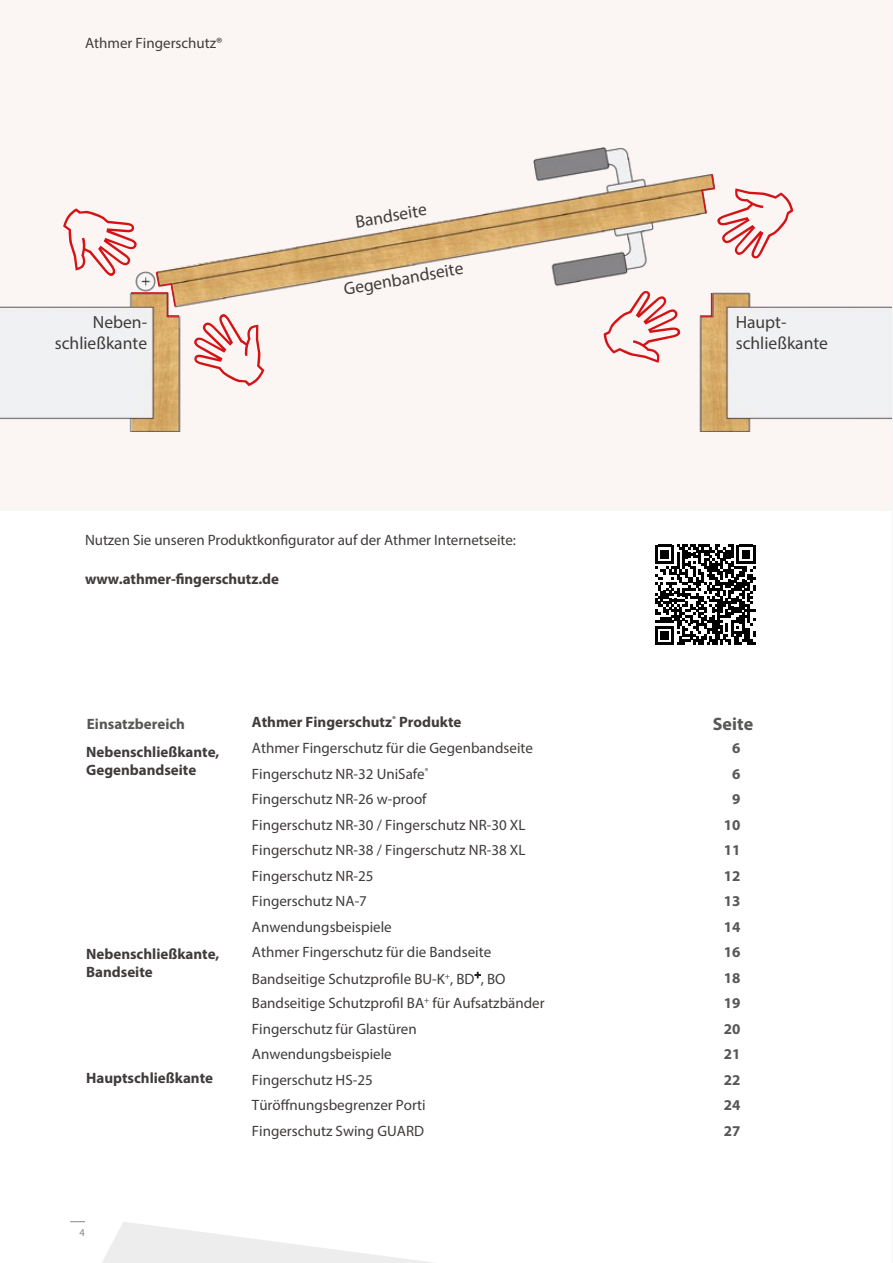
<style>
.page{position:relative;width:893px;height:1263px;background:#fff}
.page>*{position:absolute;margin:0;border:0;box-sizing:border-box;transform-origin:0 0}
.t1{font:700 18px "Myriad Pro";color:#575756}
.t2{font:17.55px/21.1px "Myriad Pro";color:#3f3c3b}
.t3{font:15px/25.7px "Myriad Pro";color:#3f3c3b}
.t4{font:700 15px/18px "Myriad Pro";color:#3f3c3b}
.t5{font:700 15px/25.5px "Myriad Pro";color:#575756;text-align:center}
.t6{font:10.5px "Myriad Pro";color:#878787}
.s1{font-weight:700}
</style>
<div class="page">
<svg style="left:70px;top:1221px;width:364px;height:42px"></svg>
<div style="left:0;top:0;width:893px;height:510px;background:#fbf6f3"></div>
<img style="left:0;top:147px;width:892px;height:285px">
<hr style="left:892px;top:0;width:1px;height:1263px;background:#f6f6f6">
<svg style="left:655px;top:544px;width:100px;height:101px"></svg>
<svg style="left:700px;top:167px;width:106px;height:102px"></svg>
<svg style="left:593px;top:282px;width:120px;height:98px"></svg>
<svg style="left:45px;top:191px;width:241px;height:211px"></svg>
<p class="t3" style="left:85px;top:30px;width:139px">Athmer Fingerschutz®</p>
<p class="t2" style="left:55px;top:311px;width:94px;text-align:right">Neben&shy;schließkante</p>
<p class="t2" style="left:353px;top:211px;width:74px;rotate:-10deg">Bandseite</p>
<p class="t2" style="left:342px;top:280px;width:123px;rotate:-11deg">Gegenbandseite</p>
<p class="t3" style="left:85px;top:527px;width:432px">Nutzen Sie unseren Produktkonfigurator auf der Athmer Internetseite:</p>
<p class="t4" style="left:85px;top:569px;width:195px">www.athmer-fingerschutz.de</p>
<p class="t5" style="left:87px;top:710px;width:100px">Einsatzbereich</p>
<p class="t4" style="left:86px;top:742px;width:135px">Nebenschließkante,<br>Gegenbandseite</p>
<p class="t4" style="left:86px;top:945px;width:135px">Nebenschließkante,<br>Bandseite</p>
<p class="t4" style="left:86px;top:1068px;width:128px">Hauptschließkante</p>
<p class="t3" style="left:252px;top:709px;width:283px"><span class="s1">Athmer Fingerschutz</span><sup>®</sup> <span class="s1">Produkte<br></span>Athmer Fingerschutz für die Gegenbandseite Fingerschutz NR-32 UniSafe<sup>®<br></sup>Fingerschutz NR-26 w-proof<br>Fingerschutz NR-30 / Fingerschutz NR-30 XL Fingerschutz NR-38 / Fingerschutz NR-38 XL Fingerschutz NR-25<br>Fingerschutz NA-7<br>Anwendungsbeispiele<br>Athmer Fingerschutz für die Bandseite Bandseitige Schutzprofile BU-K<sup>+</sup>, BD<sup>+</sup>, BO</p>
<p class="t3" style="left:252px;top:990px;width:294px">Bandseitige Schutzprofil BA<sup>+</sup> für Aufsatzbänder<br>Fingerschutz für Glastüren<br>Anwendungsbeispiele<br>Fingerschutz HS-25<br>Türöffnungsbegrenzer Porti<br>Fingerschutz Swing GUARD</p>
<p class="t6" style="left:80px;top:1226px;width:7px">4</p>
<p class="t2" style="left:736px;top:311px;width:94px">Haupt&shy;schließkante</p>
<p class="t1" style="left:713px;top:712px;width:42px">Seite</p>
<p class="t5" style="left:724px;top:735px;width:18px">6<br>6<br>9<br>10<br>11<br>12<br>13<br>14<br>16<br>18<br>19<br>20<br>21<br>22<br>24<br>27</p>
</div>
